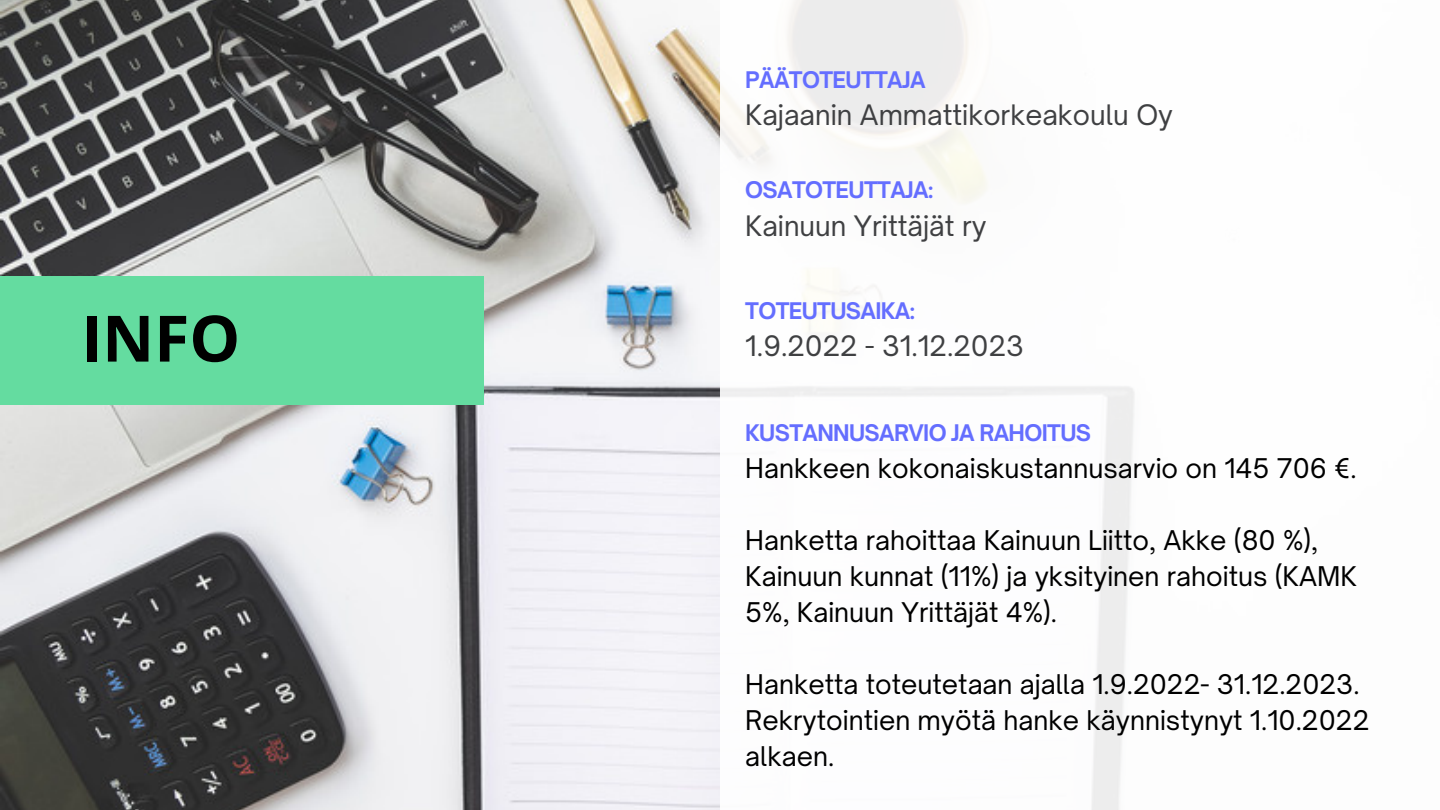
<style>
.page{position:relative;width:1440px;height:810px;background:#fff}
.page>*{position:absolute;margin:0;border:0;box-sizing:border-box;transform-origin:0 0}
.t1{font:700 64px "Open Sans";color:#000}
.t2{font:27px "Open Sauce One";color:#3f4042}
.t3{font:26px/36px "Open Sauce One";color:#000}
.t4{font:700 21.9px "Open Sauce One";letter-spacing:-.03em;color:#646eff}
</style>
<div class="page">
<img style="left:0;top:0;width:720px;height:810px">
<div style="left:0;top:276px;width:484px;height:129px;background:#64dca0"></div>
<h1 class="t1" style="left:81px;top:293px;width:161px">INFO</h1>
<p class="t4" style="left:745px;top:66px;width:182px">PÄÄTOTEUTTAJA</p>
<p class="t2" style="left:745px;top:98px;width:429px">Kajaanin Ammattikorkeakoulu Oy</p>
<p class="t4" style="left:745px;top:176px;width:190px">OSATOTEUTTAJA:</p>
<p class="t2" style="left:745px;top:209px;width:243px">Kainuun Yrittäjät ry</p>
<p class="t4" style="left:745px;top:297px;width:171px">TOTEUTUSAIKA:</p>
<p class="t2" style="left:745px;top:329px;width:280px">1.9.2022 - 31.12.2023</p>
<p class="t4" style="left:745px;top:419px;width:347px">KUSTANNUSARVIO JA RAHOITUS</p>
<p class="t3" style="left:745px;top:450px;width:613px">Hankkeen kokonaiskustannusarvio on 145 706 €.</p>
<p class="t3" style="left:745px;top:522px;width:613px">Hanketta rahoittaa Kainuun Liitto, Akke (80 %),<br>Kainuun kunnat (11%) ja yksityinen rahoitus (KAMK<br>5%, Kainuun Yrittäjät 4%).</p>
<p class="t3" style="left:745px;top:666px;width:626px">Hanketta toteutetaan ajalla 1.9.2022- 31.12.2023.<br>Rekrytointien myötä hanke käynnistynyt 1.10.2022 alkaen.</p>
</div>
